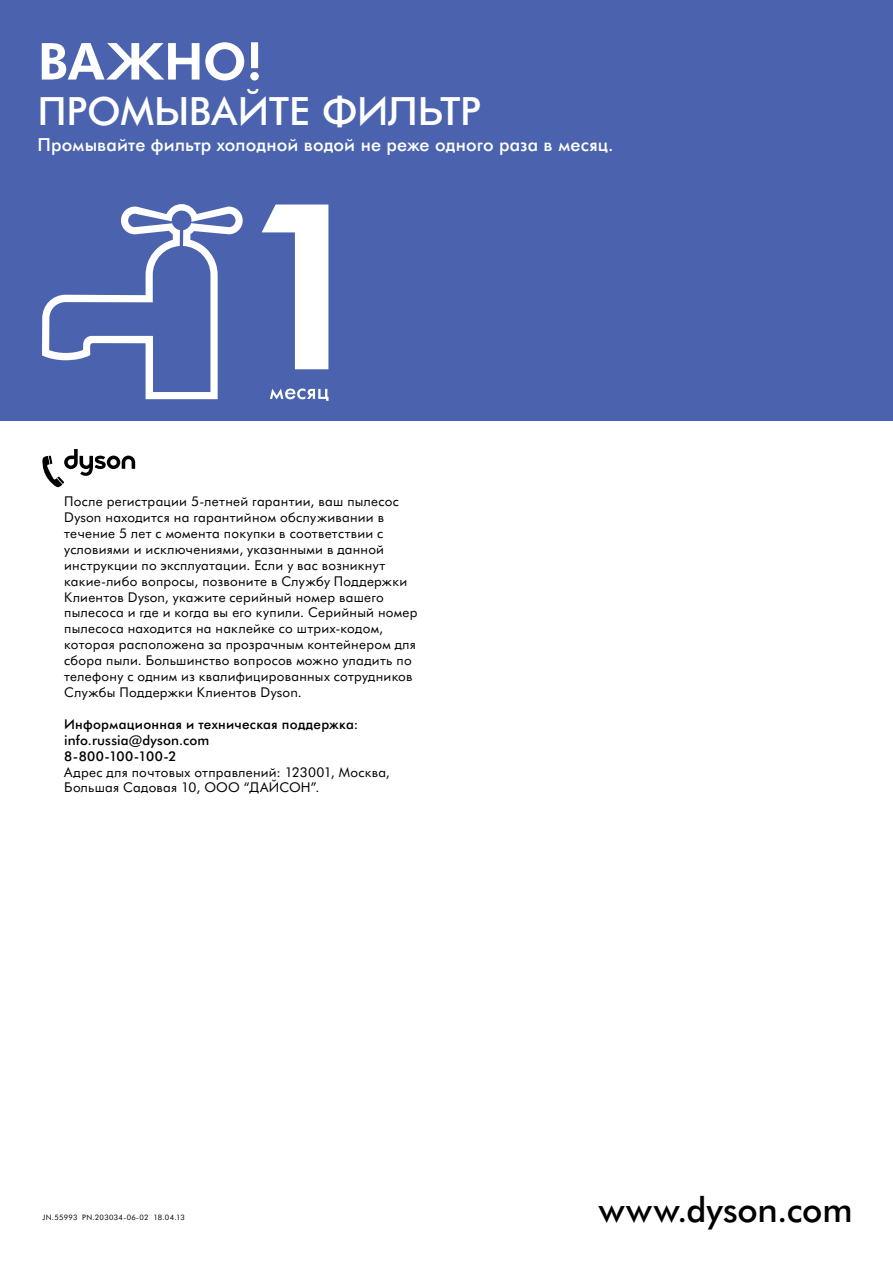
<style>
.page{position:relative;width:893px;height:1263px;background:#fff}
.page>*{position:absolute;margin:0;border:0;box-sizing:border-box;transform-origin:0 0}
.t1{font:800 51px "Futura BT";color:#fff}
.t2{font:500 39px "Futura BT";color:#fff}
.t3{font:500 34.5px "Futura BT";color:#000}
.t4{font:500 18px "Futura BT";letter-spacing:.005em;color:#fff}
.t5{font:13.5px/15.9px "Futura BT";letter-spacing:.02em;color:#000}
.t6{font:500 13.5px/15.9px "Futura BT";letter-spacing:.015em;color:#000}
.t7{font:7.5px "Futura BT";letter-spacing:.04em;color:#000}
</style>
<div class="page">
<svg style="left:42px;top:449px;width:93px;height:38px"></svg>
<div style="left:0;top:0;width:893px;height:421px;background:#4b63ae"></div>
<svg style="left:42px;top:204px;width:201px;height:195px"></svg>
<svg style="left:270px;top:388px;width:58px;height:13px"></svg>
<svg style="left:262px;top:204px;width:66px;height:165px"></svg>
<h1 class="t1" style="left:38px;top:27px;width:227px">ВАЖНО !</h1>
<h2 class="t2" style="left:38px;top:86px;width:445px">ПРОМЫВАЙТЕ ФИЛЬТР</h2>
<h3 class="t4" style="left:38px;top:133px;width:577px">Промывайте фильтр холодной водой не реже одного раза в месяц.</h3>
<p class="t5" style="left:64px;top:493px;width:355px">После регистрации 5-летней гарантии, ваш пылесос Dyson находится на гарантийном обслуживании в течение 5 лет с момента покупки в соответствии с условиями и исключениями, указанными в данной инструкции по эксплуатации. Если у вас возникнут какие-либо вопросы, позвоните в Службу Поддержки Клиентов Dyson, укажите серийный номер вашего пылесоса и где и когда вы его купили. Серийный номер пылесоса находится на наклейке со штрих-кодом, которая расположена за прозрачным контейнером для сбора пыли. Большинство вопросов можно уладить по телефону с одним из квалифицированных сотрудников Службы Поддержки Клиентов Dyson.</p>
<p class="t6" style="left:64px;top:716px;width:296px">Информационная и техническая поддержка: info.russia@dyson.com<br>8-800-100-100-2</p>
<p class="t5" style="left:64px;top:763px;width:327px">Адрес для почтовых отправлений: 123001, Москва,<br>Большая Садовая 10, ООО “ДАЙСОН”.</p>
<p class="t7" style="left:43px;top:1213px;width:144px">JN.55993 PN.203034-06-02 18.04.13</p>
<h3 class="t3" style="left:599px;top:1187px;width:255px">www.dyson.com</h3>
</div>
